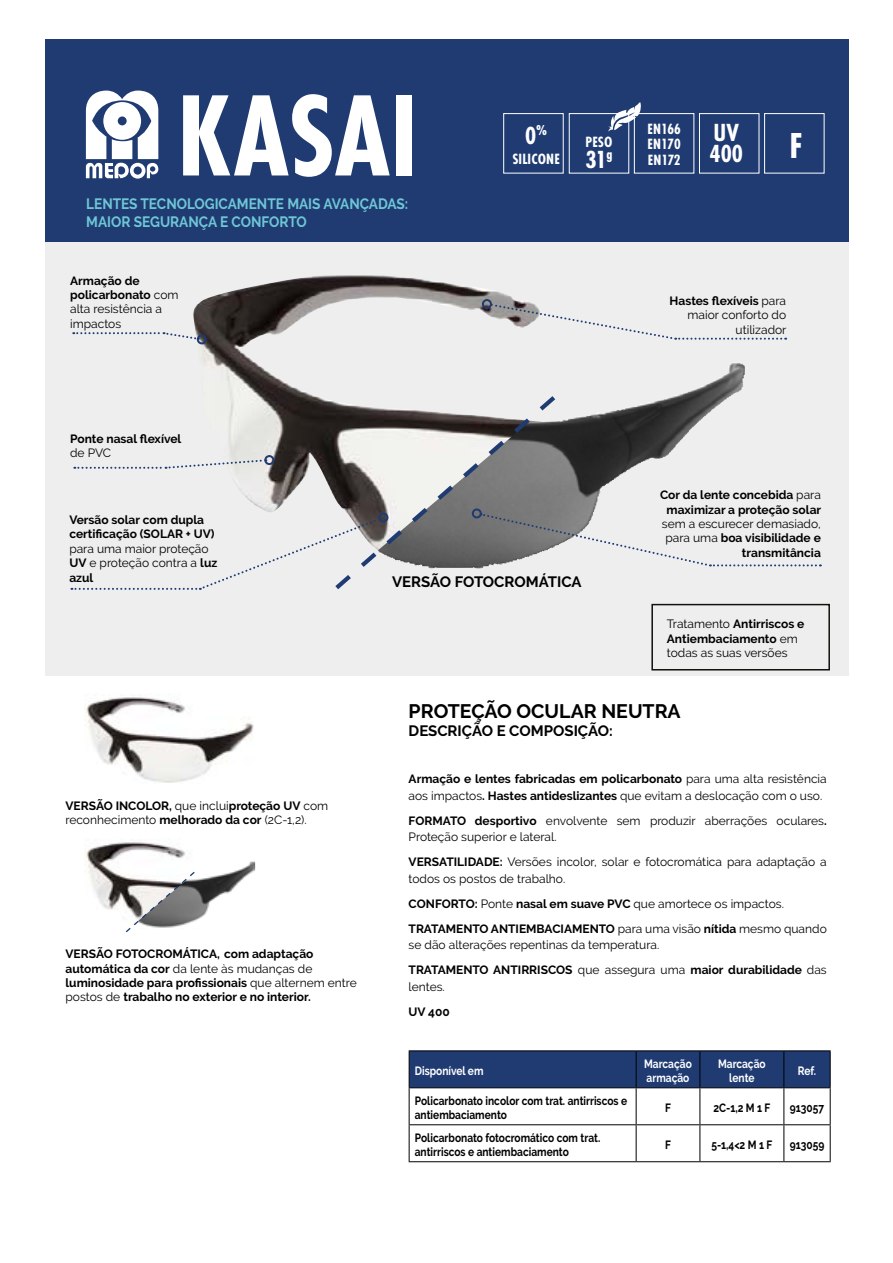
<style>
.page{position:relative;width:893px;height:1263px;background:#fff}
.page>*{position:absolute;margin:0;border:0;box-sizing:border-box;transform-origin:0 0}
.t1{font:700 120.15px "Futura PT Cond";color:#fff}
.t2{font:700 37.5px "Futura PT Cond";color:#fff}
.t3{font:700 25.65px/20.5px "Futura PT Cond";color:#fff}
.t4{font:700 19.5px "Raleway";color:#000}
.t5{font:700 15.45px/15.5px "Futura PT Cond";letter-spacing:.01em;color:#fff;text-align:justify}
.t6{font:700 15px/18px "Raleway";color:#6ec6d5;scale:.91 1}
.t7{font:700 15px "Raleway";color:#000}
.t8{font:700 12px/14.4px "Raleway";color:#000}
.t9{font:12px/14.4px "Raleway";color:#000}
.t10{font:700 12px/14.4px "Raleway";color:#000;scale:.85 1}
.t11{font:700 12px/14.4px "Raleway";color:#fff;scale:.85 1}
.s1{font-weight:700}
.s2{font-weight:400}
</style>
<div class="page">
<div style="left:45px;top:213px;width:803px;height:463px;background:#eee"></div>
<img style="left:193px;top:275px;width:338px;height:237px">
<img style="left:378px;top:363px;width:354px;height:149px">
<svg style="left:331px;top:392px;width:229px;height:177px"></svg>
<div style="left:45px;top:40px;width:803px;height:202px;background:#1f3b72"></div>
<svg style="left:73px;top:331px;width:126px;height:10px"></svg>
<div style="left:197px;top:334px;width:10px;height:10px;border:2px solid #1f3b72;border-radius:50%"></div>
<svg style="left:74px;top:458px;width:192px;height:12px"></svg>
<div style="left:264px;top:455px;width:10px;height:10px;border:2px solid #1f3b72;border-radius:50%"></div>
<svg style="left:490px;top:303px;width:296px;height:37px"></svg>
<div style="left:482px;top:299px;width:10px;height:10px;border:2px solid #1f3b72;border-radius:50%"></div>
<svg style="left:480px;top:512px;width:341px;height:55px"></svg>
<div style="left:472px;top:508px;width:10px;height:10px;border:2px solid #1f3b72;border-radius:50%"></div>
<div style="left:634px;top:113px;width:60px;height:61px;border:1px solid #fff"></div>
<div style="left:764px;top:113px;width:61px;height:61px;border:1px solid #fff"></div>
<div style="left:503px;top:113px;width:61px;height:61px;border:1px solid #fff"></div>
<div style="left:699px;top:113px;width:60px;height:61px;border:1px solid #fff"></div>
<div style="left:569px;top:113px;width:60px;height:61px;border:1px solid #fff"></div>
<svg style="left:608px;top:102px;width:34px;height:30px"></svg>
<div style="left:410px;top:1051px;width:420px;height:36px;background:#1f3b72"></div>
<hr style="left:409px;top:1051px;width:1px;height:36px;background:#000">
<hr style="left:409px;top:1050px;width:227px;height:1px;background:#000">
<hr style="left:636px;top:1050px;width:64px;height:1px;background:#000">
<hr style="left:700px;top:1050px;width:84px;height:1px;background:#000">
<hr style="left:784px;top:1050px;width:47px;height:1px;background:#000">
<hr style="left:636px;top:1051px;width:1px;height:36px;background:#000">
<hr style="left:699px;top:1051px;width:1px;height:36px;background:#000">
<hr style="left:783px;top:1051px;width:1px;height:36px;background:#000">
<hr style="left:830px;top:1051px;width:1px;height:36px;background:#000">
<hr style="left:409px;top:1088px;width:1px;height:36px;background:#000">
<hr style="left:409px;top:1087px;width:227px;height:1px;background:#000">
<hr style="left:636px;top:1087px;width:64px;height:1px;background:#000">
<hr style="left:700px;top:1087px;width:84px;height:1px;background:#000">
<hr style="left:784px;top:1087px;width:47px;height:1px;background:#000">
<hr style="left:636px;top:1088px;width:1px;height:36px;background:#000">
<hr style="left:699px;top:1088px;width:1px;height:36px;background:#000">
<hr style="left:783px;top:1088px;width:1px;height:36px;background:#000">
<hr style="left:830px;top:1088px;width:1px;height:36px;background:#000">
<hr style="left:409px;top:1125px;width:1px;height:36px;background:#000">
<hr style="left:409px;top:1124px;width:227px;height:1px;background:#000">
<hr style="left:636px;top:1124px;width:64px;height:1px;background:#000">
<hr style="left:700px;top:1124px;width:84px;height:1px;background:#000">
<hr style="left:784px;top:1124px;width:47px;height:1px;background:#000">
<hr style="left:409px;top:1161px;width:227px;height:1px;background:#000">
<hr style="left:636px;top:1161px;width:64px;height:1px;background:#000">
<hr style="left:700px;top:1161px;width:84px;height:1px;background:#000">
<hr style="left:784px;top:1161px;width:47px;height:1px;background:#000">
<hr style="left:636px;top:1125px;width:1px;height:36px;background:#000">
<hr style="left:699px;top:1125px;width:1px;height:36px;background:#000">
<hr style="left:783px;top:1125px;width:1px;height:36px;background:#000">
<hr style="left:830px;top:1125px;width:1px;height:36px;background:#000">
<div style="left:651px;top:604px;width:179px;height:66px;border:2px solid #12110c"></div>
<svg style="left:71px;top:517px;width:310px;height:73px"></svg>
<div style="left:378px;top:512px;width:10px;height:10px;border:2px solid #1f3b72;border-radius:50%"></div>
<svg style="left:86px;top:91px;width:72px;height:88px"></svg>
<img style="left:86px;top:697px;width:168px;height:86px">
<img style="left:86px;top:842px;width:44px;height:68px">
<img style="left:130px;top:842px;width:125px;height:79px">
<svg style="left:124px;top:870px;width:72px;height:63px"></svg>
<h1 class="t1" style="left:177px;top:66px;width:243px">KASAI</h1>
<p class="t6" style="left:86px;top:195px;width:355px">LENTES TECNOLOGICAMENTE MAIS AVANÇADAS:<br>MAIOR SEGURANÇA E CONFORTO</p>
<p class="t9" style="left:70px;top:273px;width:110px"><span class="s1">Armação de policarbonato</span> com alta resistência a impactos</p>
<h3 class="t3" style="left:525px;top:125px;width:24px">0<sup>%</sup></h3>
<p class="t5" style="left:512px;top:151px;width:49px">SILICONE</p>
<p class="t5" style="left:585px;top:134px;width:29px">PESO</p>
<h3 class="t3" style="left:585px;top:149px;width:29px">31<sup>g</sup></h3>
<p class="t5" style="left:648px;top:121px;width:35px">EN166<br>EN170<br>EN172</p>
<h2 class="t2" style="left:789px;top:124px;width:15px">F</h2>
<h3 class="t3" style="left:709px;top:122px;width:35px">UV<br>400</h3>
<p class="t9" style="left:670px;top:293px;width:118px;text-align:right"><span class="s1">Hastes flexíveis</span> para maior conforto do utilizador</p>
<p class="t8" style="left:70px;top:431px;width:113px">Ponte nasal flexível</p>
<p class="t9" style="left:70px;top:446px;width:42px">de PVC</p>
<p class="t8" style="left:69px;top:513px;width:147px">Versão solar com dupla certificação (SOLAR + UV)</p>
<p class="t9" style="left:69px;top:541px;width:149px">para uma maior proteção<br><span class="s1">UV</span> e proteção contra a <span class="s1">luz azul</span></p>
<p class="t7" style="left:392px;top:573px;width:191px">VERSÃO FOTOCROMÁTICA</p>
<p class="t8" style="left:660px;top:488px;width:163px;text-align:center">Cor da lente concebida <span class="s2">para </span>maximizar a proteção solar</p>
<p class="t9" style="left:662px;top:517px;width:161px;text-align:right">sem a escurecer demasiado, para uma <span class="s1">boa visibilidade e transmitância</span></p>
<p class="t9" style="left:667px;top:617px;width:139px">Tratamento <span class="s1">Antirriscos e<br>Antiembaciamento</span> em todas as suas versões</p>
<p class="t8" style="left:66px;top:798px;width:264px">VERSÃO INCOLOR, <span class="s2">que inclui</span>proteção UV <span class="s2">com reconhecimento</span> melhorado da cor <span class="s2">(2C-1,2).</span></p>
<p class="t8" style="left:66px;top:947px;width:293px">VERSÃO FOTOCROMÁTICA, com adaptação automática da cor <span class="s2">da lente às mudanças de </span>luminosidade para profissionais <span class="s2">que alternem entre postos de</span> trabalho no exterior e no interior.</p>
<h3 class="t4" style="left:409px;top:699px;width:273px">PROTEÇÃO OCULAR NEUTRA</h3>
<p class="t7" style="left:409px;top:722px;width:206px">DESCRIÇÃO E COMPOSIÇÃO:</p>
<p class="t8" style="left:409px;top:771px;width:420px;line-height:16.5px">Armação e lentes fabricadas em policarbonato <span class="s2">para uma alta resistência aos impactos</span>. Hastes antideslizantes <span class="s2">que evitam a deslocação com o uso.</span></p>
<p class="t9" style="left:409px;top:812px;width:420px;line-height:16.5px"><span class="s1">FORMATO desportivo</span> envolvente sem produzir aberrações oculares<span class="s1">.<br></span>Proteção superior e lateral.</p>
<p class="t9" style="left:409px;top:854px;width:420px;line-height:16.5px"><span class="s1">VERSATILIDADE:</span> Versões incolor, solar e fotocromática para adaptação a todos os postos de trabalho.</p>
<p class="t8" style="left:409px;top:891px;width:420px;line-height:25px">CONFORTO: <span class="s2">Ponte</span> nasal em suave PVC <span class="s2">que amortece os impactos.<br></span>TRATAMENTO ANTIEMBACIAMENTO <span class="s2">para uma visão</span> nítida <span class="s2">mesmo quando</span></p>
<p class="t9" style="left:409px;top:933px;width:420px;line-height:25px">se dão alterações repentinas da temperatura.<br><span class="s1">TRATAMENTO ANTIRRISCOS</span> que assegura uma <span class="s1">maior durabilidade</span> das</p>
<p class="t9" style="left:409px;top:979px;width:38px">lentes.</p>
<p class="t8" style="left:409px;top:1005px;width:43px">UV 400</p>
<p class="t11" style="left:415px;top:1063px;width:82px">Disponível em</p>
<p class="t11" style="left:644px;top:1056px;width:58px">Marcação armação</p>
<p class="t11" style="left:718px;top:1056px;width:58px;text-align:center">Marcação lente</p>
<p class="t11" style="left:798px;top:1063px;width:23px">Ref.</p>
<p class="t10" style="left:415px;top:1093px;width:251px">Policarbonato incolor com trat. antirriscos e antiembaciamento</p>
<p class="t10" style="left:665px;top:1100px;width:8px">F</p>
<p class="t10" style="left:714px;top:1100px;width:68px">2C-1,2 M 1 F</p>
<p class="t10" style="left:790px;top:1100px;width:42px">913057</p>
<p class="t10" style="left:415px;top:1130px;width:220px">Policarbonato fotocromático com trat. antirriscos e antiembaciamento</p>
<p class="t10" style="left:665px;top:1137px;width:8px">F</p>
<p class="t10" style="left:712px;top:1137px;width:73px">5-1,4&lt;2 M 1 F</p>
<p class="t10" style="left:790px;top:1137px;width:42px">913059</p>
</div>
